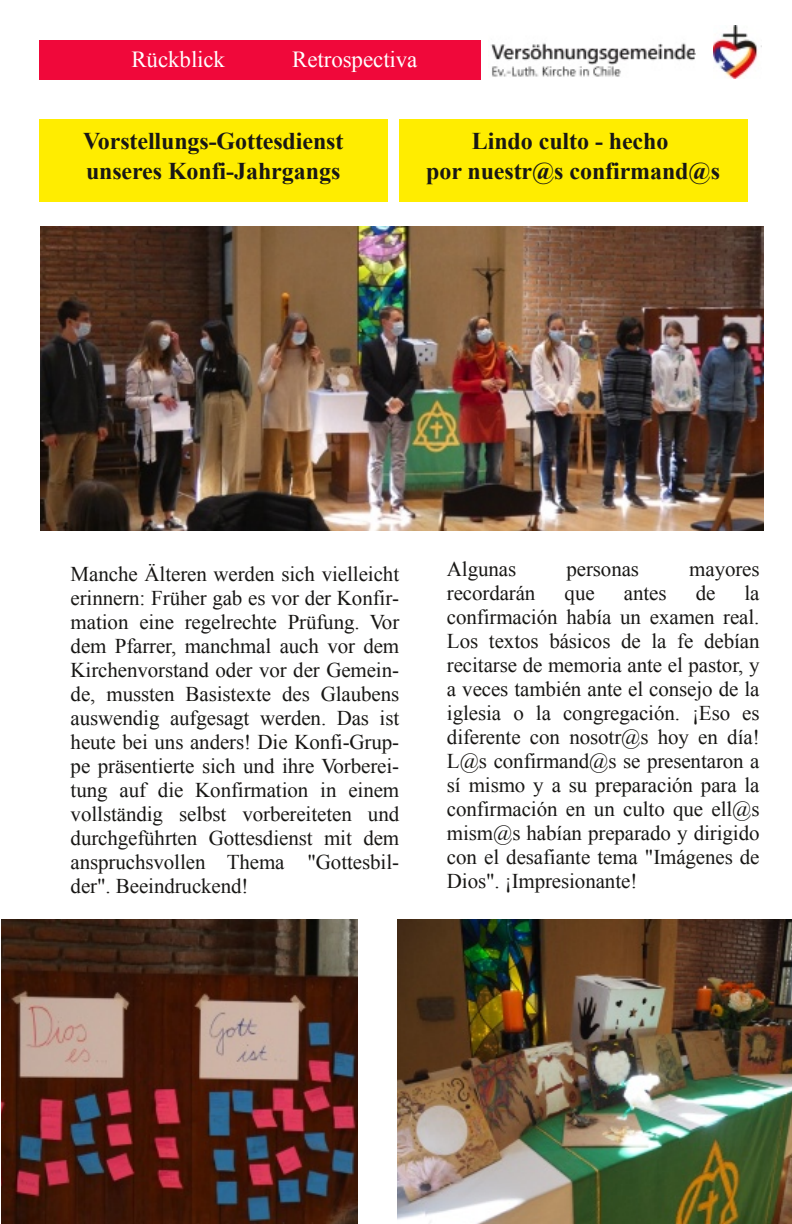
<style>
.page{position:relative;width:792px;height:1224px;background:#fff}
.page>*{position:absolute;margin:0;border:0;box-sizing:border-box;transform-origin:0 0}
.t1{font:700 24px/30px "Times New Roman";letter-spacing:-.005em;color:#181715}
.t2{font:23px "Times New Roman";letter-spacing:-.005em;color:#fff}
.t3{font:21px/24px "Times New Roman";letter-spacing:-.005em;color:#181715;text-align:justify}
</style>
<div class="page">
<div style="left:40px;top:40px;width:441px;height:39px;background:#f0083a"></div>
<img style="left:491px;top:43px;width:205px;height:34px">
<img style="left:714px;top:25px;width:44px;height:53px">
<div style="left:40px;top:119px;width:348px;height:82px;background:#ffed00"></div>
<div style="left:400px;top:119px;width:348px;height:82px;background:#ffed00"></div>
<img style="left:41px;top:227px;width:723px;height:303px">
<img style="left:1px;top:919px;width:356px;height:305px">
<img style="left:397px;top:919px;width:395px;height:305px">
<p class="t2" style="left:131px;top:47px;width:95px">Rückblick</p>
<p class="t2" style="left:292px;top:47px;width:127px">Retrospectiva</p>
<p class="t1" style="left:83px;top:126px;width:262px">Vorstellungs-Gottesdienst unseres Konfi-Jahrgangs</p>
<p class="t1" style="left:426px;top:126px;width:295px;text-align:center">Lindo culto - hecho<br>por nuestr@s confirmand@s</p>
<p class="t3" style="left:71px;top:562px;width:330px">Manche Älteren werden sich vielleicht erinnern: Früher gab es vor der Konfir&shy;mation eine regelrechte Prüfung. Vor dem Pfarrer, manchmal auch vor dem Kirchenvorstand oder vor der Gemein&shy;de, mussten Basistexte des Glaubens auswendig aufgesagt werden. Das ist heute bei uns anders! Die Konfi-Grup&shy;pe präsentierte sich und ihre Vorberei&shy;tung auf die Konfirmation in einem vollständig selbst vorbereiteten und durchgeführten Gottesdienst mit dem anspruchsvollen Thema "Gottesbil&shy;der". Beeindruckend!</p>
<p class="t3" style="left:447px;top:557px;width:71px">Algunas</p>
<p class="t3" style="left:567px;top:557px;width:74px">personas</p>
<p class="t3" style="left:689px;top:557px;width:72px">mayores</p>
<p class="t3" style="left:447px;top:581px;width:90px">recordarán</p>
<p class="t3" style="left:565px;top:581px;width:32px">que</p>
<p class="t3" style="left:624px;top:581px;width:44px">antes</p>
<p class="t3" style="left:696px;top:581px;width:21px">de</p>
<p class="t3" style="left:447px;top:581px;width:314px;text-indent:298px">la confirmación había un examen real.<br>Los textos básicos de la fe debían recitarse de memoria ante el pastor, y a veces también ante el consejo de la iglesia o la congregación. ¡Eso es diferente con nosotr@s hoy en día!<br>L@s confirmand@s se presentaron a sí mismo y a su preparación para la confirmación en un culto que ell@s mism@s habían preparado y dirigido con el desafiante tema "Imágenes de Dios". ¡Impresionante!</p>
</div>
